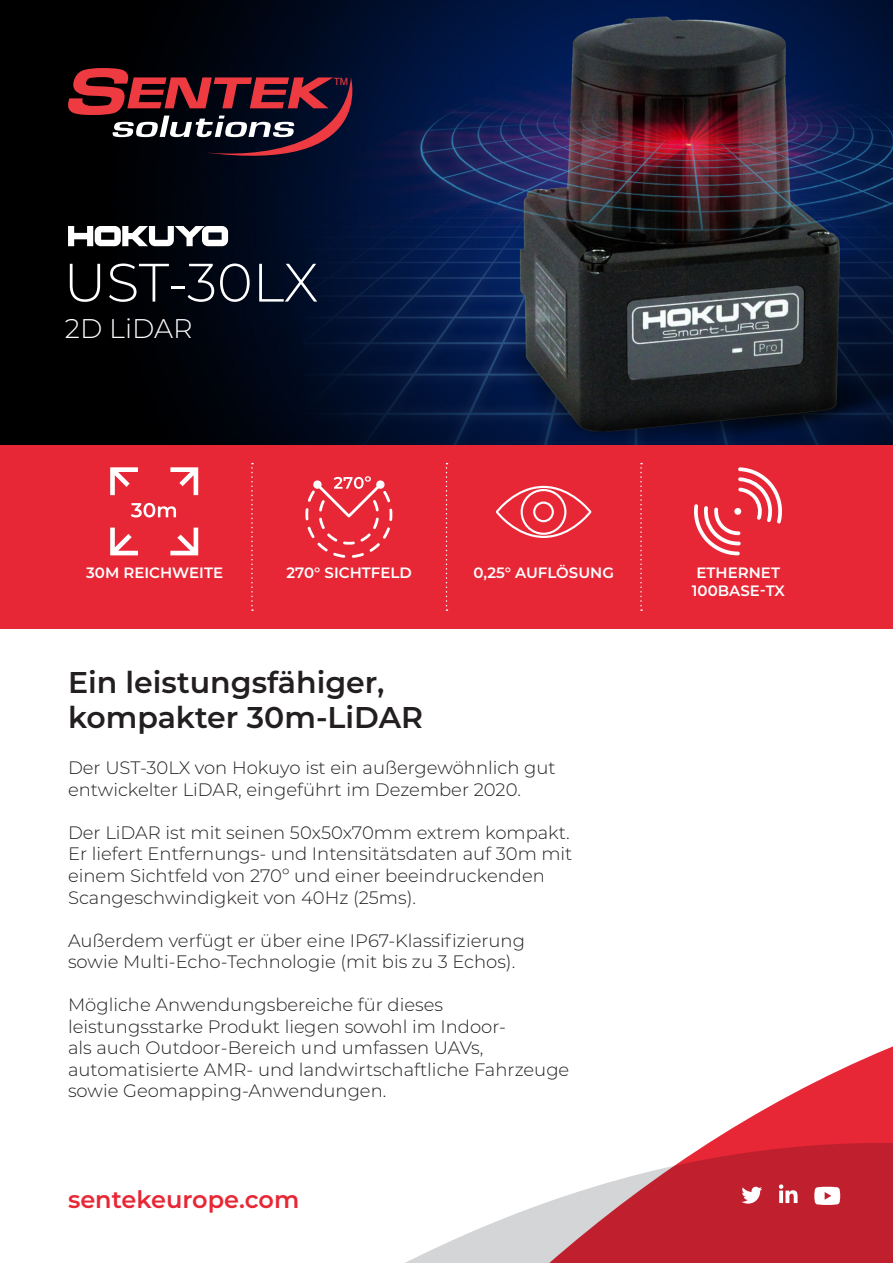
<style>
.page{position:relative;width:893px;height:1263px;background:#fff}
.page>*{position:absolute;margin:0;border:0;box-sizing:border-box;transform-origin:0 0}
.t1{font:300 54px "Montserrat";color:#fff}
.t2{font:600 30px/34.5px "Montserrat";color:#231f20}
.t3{font:300 27px "Montserrat";color:#fff}
.t4{font:600 24px "Montserrat";color:#e72736}
.t5{font:300 18px/21.6px "Montserrat";color:#231f20}
.t6{font:600 15px/18px "Montserrat";color:#fff;text-align:center}
.t7{font:10.05px "Helvetica";color:#ee3a41}
</style>
<div class="page">
<div style="left:0;top:444px;width:893px;height:185px;background:#e72736"></div>
<svg style="left:251px;top:463px;width:2px;height:148px"></svg>
<svg style="left:446px;top:463px;width:1px;height:148px"></svg>
<svg style="left:640px;top:463px;width:2px;height:148px"></svg>
<img style="left:0;top:0;width:893px;height:444px">
<svg style="left:68px;top:226px;width:160px;height:20px"></svg>
<svg style="left:131px;top:503px;width:45px;height:14px"></svg>
<svg style="left:110px;top:467px;width:28px;height:28px"></svg>
<svg style="left:110px;top:528px;width:28px;height:27px"></svg>
<svg style="left:170px;top:528px;width:28px;height:27px"></svg>
<svg style="left:170px;top:467px;width:28px;height:28px"></svg>
<svg style="left:305px;top:476px;width:87px;height:82px"></svg>
<div style="left:496px;top:486px;width:95px;height:52px;border:2px solid #fff;border-radius:50%"></div>
<div style="left:521px;top:489px;width:45px;height:46px;border:2px solid #fff;border-radius:50%"></div>
<div style="left:533px;top:501px;width:21px;height:21px;border:2px solid #fff;border-radius:50%"></div>
<svg style="left:694px;top:467px;width:88px;height:88px"></svg>
<div style="left:734px;top:508px;width:7px;height:7px;background:#fff;border-radius:50%"></div>
<svg style="left:68px;top:68px;width:284px;height:88px;background:#4a212c"></svg>
<svg style="left:405px;top:1046px;width:488px;height:217px"></svg>
<svg style="left:741px;top:1187px;width:21px;height:16px"></svg>
<svg style="left:779px;top:1184px;width:19px;height:19px"></svg>
<svg style="left:814px;top:1187px;width:26px;height:18px"></svg>
<p class="t7" style="left:334px;top:74px;width:16px">TM</p>
<p class="t1" style="left:64px;top:246px;width:256px">UST-30LX</p>
<p class="t3" style="left:65px;top:310px;width:129px">2D LiDAR</p>
<p class="t6" style="left:86px;top:563px;width:138px">30M REICHWEITE</p>
<p class="t6" style="left:287px;top:563px;width:127px">270° SICHTFELD</p>
<p class="t6" style="left:474px;top:563px;width:142px">0,25° AUFLÖSUNG</p>
<p class="t6" style="left:692px;top:563px;width:94px">ETHERNET<br>100BASE-TX</p>
<p class="t2" style="left:68px;top:664px;width:357px">Ein leistungsfähiger, kompakter 30m-LiDAR</p>
<p class="t5" style="left:68px;top:757px;width:489px">Der UST-30LX von Hokuyo ist ein außergewöhnlich gut entwickelter LiDAR, eingeführt im Dezember 2020.</p>
<p class="t5" style="left:68px;top:821px;width:506px">Der LiDAR ist mit seinen 50x50x70mm extrem kompakt.<br>Er liefert Entfernungs- und Intensitätsdaten auf 30m mit einem Sichtfeld von 270º und einer beeindruckenden Scangeschwindigkeit von 40Hz (25ms).</p>
<p class="t5" style="left:68px;top:929px;width:458px">Außerdem verfügt er über eine IP67-Klassifizierung sowie Multi-Echo-Technologie (mit bis zu 3 Echos).</p>
<p class="t5" style="left:68px;top:993px;width:503px">Mögliche Anwendungsbereiche für dieses leistungsstarke Produkt liegen sowohl im Indoor-<br>als auch Outdoor-Bereich und umfassen UAVs, automatisierte AMR- und landwirtschaftliche Fahrzeuge sowie Geomapping-Anwendungen.</p>
<h3 class="t4" style="left:68px;top:1182px;width:233px">sentekeurope.com</h3>
</div>
